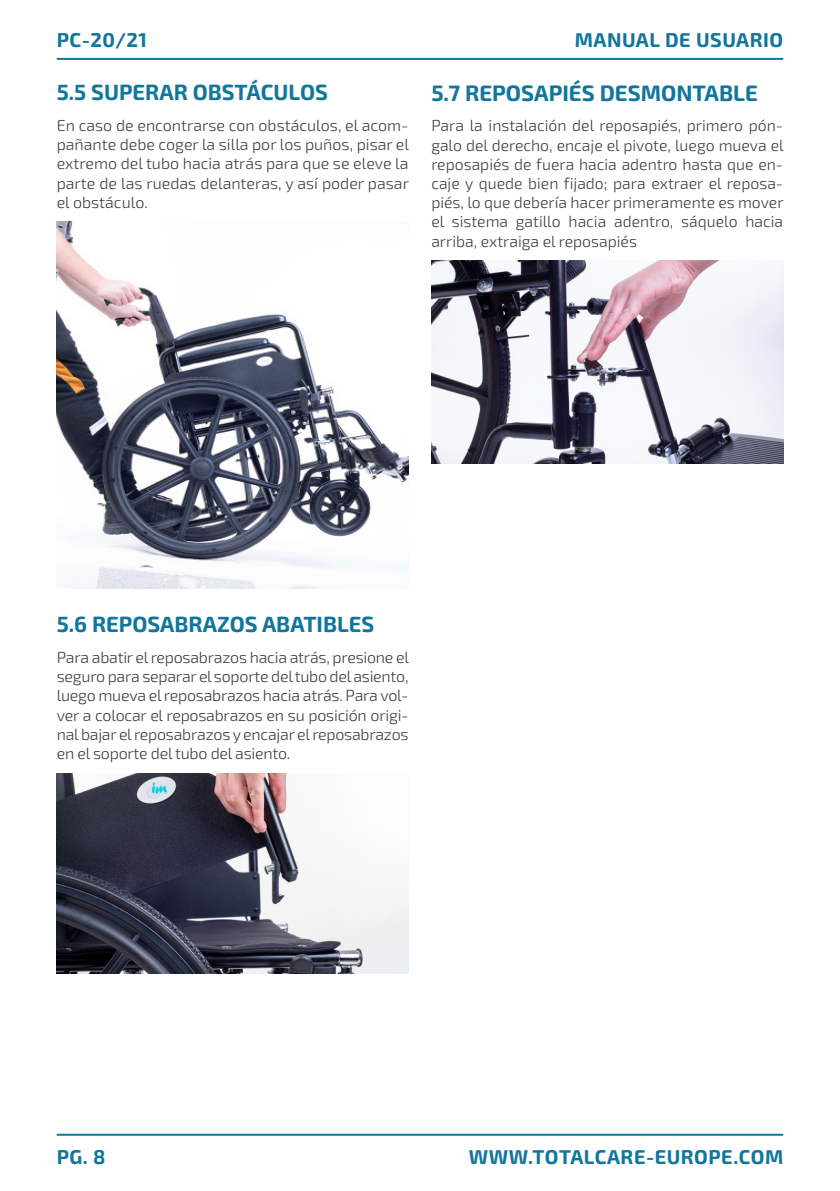
<style>
.page{position:relative;width:840px;height:1191px;background:#fff}
.page>*{position:absolute;margin:0;border:0;box-sizing:border-box;transform-origin:0 0}
._00-Sub___Tripa{font:700 22.4px "Exo 2";color:#12769c}
._00-Sub___Tripa-2{font:700 22px "Exo 2";color:#12769c}
.t1{font:700 20px "Exo 2";letter-spacing:.025em;color:#12769c}
.t2{font:300 16px/19.2px "Exo 2";color:#3e3e3f;text-align:justify}
</style>
<div class="page">
<hr style="left:57px;top:58px;width:725px;height:2px;background:#12769c">
<hr style="left:57px;top:1133px;width:725px;height:2px;background:#12769c">
<img style="left:57px;top:222px;width:351px;height:366px">
<img style="left:57px;top:773px;width:351px;height:200px">
<img style="left:431px;top:261px;width:351px;height:203px">
<p class="t1" style="left:57px;top:28px;width:92px">PC-20/21</p>
<p class="t1" style="left:574px;top:28px;width:210px">MANUAL DE USUARIO</p>
<p class="_00-Sub___Tripa-2" style="left:57px;top:80px;width:272px">5.5 SUPERAR OBSTÁCULOS</p>
<p class="t2" style="left:57px;top:116px;width:353px">En caso de encontrarse con obstáculos, el acom&shy;pañante debe coger la silla por los puños, pisar el extremo del tubo hacia atrás para que se eleve la parte de las ruedas delanteras, y así poder pasar el obstáculo.</p>
<p class="_00-Sub___Tripa" style="left:431px;top:79px;width:328px">5.7 REPOSAPIÉS DESMONTABLE</p>
<p class="t2" style="left:431px;top:116px;width:353px">Para la instalación del reposapiés, primero pón&shy;galo del derecho, encaje el pivote, luego mueva el reposapiés de fuera hacia adentro hasta que en&shy;caje y quede bien fijado; para extraer el reposa&shy;piés, lo que debería hacer primeramente es mover el sistema gatillo hacia adentro, sáquelo hacia arriba, extraiga el reposapiés</p>
<p class="_00-Sub___Tripa-2" style="left:57px;top:611px;width:319px">5.6 REPOSABRAZOS ABATIBLES</p>
<p class="t2" style="left:57px;top:648px;width:353px">Para abatir el reposabrazos hacia atrás, presione el seguro para separar el soporte del tubo del asiento, luego mueva el reposabrazos hacia atrás. Para vol&shy;ver a colocar el reposabrazos en su posición origi&shy;nal bajar el reposabrazos y encajar el reposabrazos en el soporte del tubo del asiento.</p>
<p class="t1" style="left:57px;top:1145px;width:50px">PG. 8</p>
<p class="t1" style="left:468px;top:1145px;width:316px">WWW.TOTALCARE-EUROPE.COM</p>
</div>
